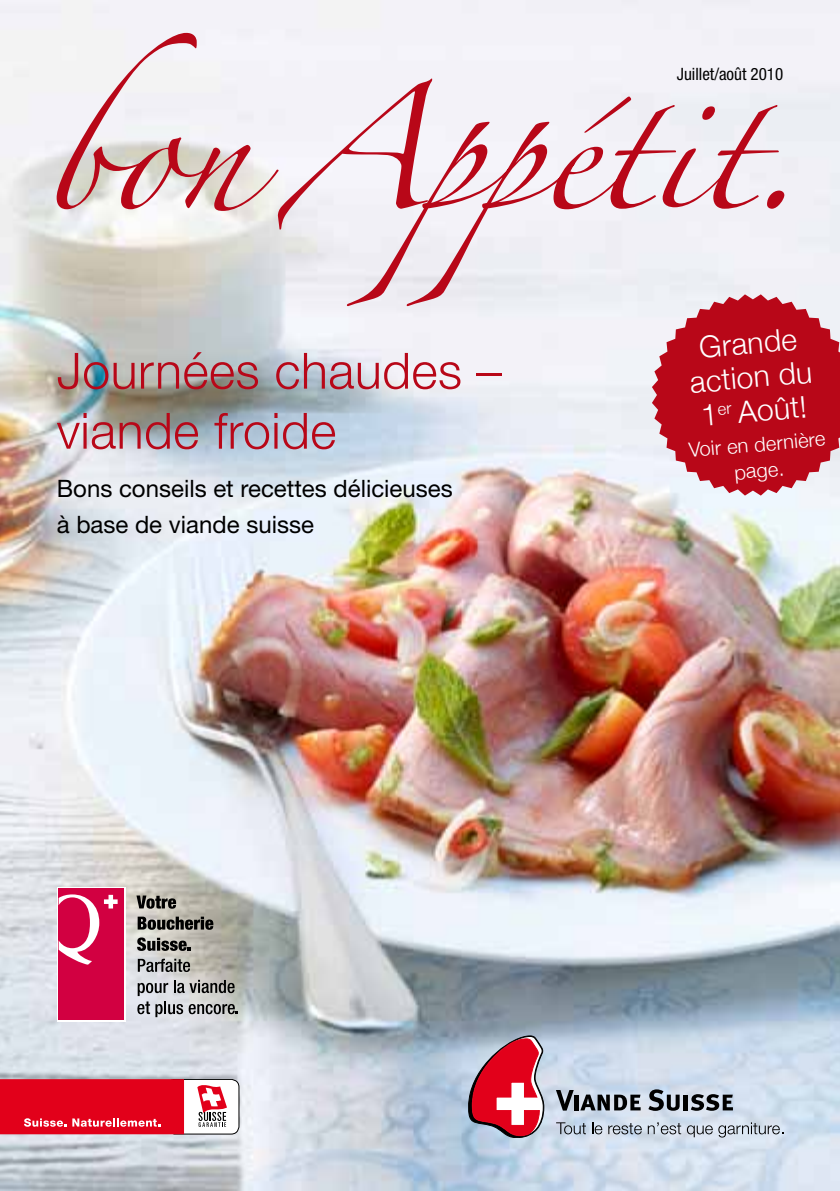
<style>
.page{position:relative;width:840px;height:1191px;background:#fff}
.page>*{position:absolute;margin:0;border:0;box-sizing:border-box;transform-origin:0 0}
.t1{font:300 50px/60px "Helvetica Neue";letter-spacing:.01em;color:#b80718}
.t2{font:300 30px/34px "Helvetica Neue";color:#fff;text-align:center}
.t3{font:24px/36px "Helvetica Neue LT Std";color:#000}
.t4{font:300 20px/26px "Helvetica Neue";color:#fff;text-align:center}
.t5{font:condensed 17px "Helvetica Neue LT Std";color:#000}
</style>
<div class="page">
<img style="left:0;top:0;width:839px;height:1191px">
<svg style="left:555px;top:1090px;width:18px;height:20px"></svg>
<hr style="left:574px;top:1094px;width:4px;height:16px;background:#000">
<svg style="left:580px;top:1094px;width:60px;height:16px"></svg>
<svg style="left:648px;top:1089px;width:31px;height:21px"></svg>
<hr style="left:683px;top:1094px;width:4px;height:16px;background:#000">
<svg style="left:690px;top:1094px;width:42px;height:16px"></svg>
<svg style="left:556px;top:1122px;width:29px;height:12px"></svg>
<svg style="left:591px;top:1122px;width:11px;height:12px"></svg>
<svg style="left:608px;top:1123px;width:33px;height:11px"></svg>
<svg style="left:647px;top:1122px;width:33px;height:12px"></svg>
<svg style="left:686px;top:1125px;width:26px;height:12px"></svg>
<svg style="left:718px;top:1122px;width:64px;height:15px"></svg>
<svg style="left:468px;top:1035px;width:75px;height:102px;background:#ca5c6e"></svg>
<div style="left:167px;top:1079px;width:72px;height:55px;background:#fff;border-radius:8px"></div>
<div style="left:167px;top:1079px;width:72px;height:55px;border:1px solid #000;border-radius:8px"></div>
<div style="left:0;top:1079px;width:184px;height:55px;background:#e2001a"></div>
<svg style="left:197px;top:1085px;width:30px;height:41px"></svg>
<svg style="left:24px;top:1118px;width:136px;height:8px"></svg>
<svg style="left:56px;top:33px;width:727px;height:274px;fill:#f1f1f6"></svg>
<svg style="left:136px;top:895px;width:40px;height:13px"></svg>
<svg style="left:137px;top:916px;width:76px;height:13px"></svg>
<svg style="left:137px;top:937px;width:53px;height:14px"></svg>
<svg style="left:138px;top:958px;width:52px;height:14px"></svg>
<svg style="left:137px;top:979px;width:101px;height:38px;background:#a3a4a5"></svg>
<svg style="left:57px;top:887px;width:68px;height:134px"></svg>
<div style="left:59px;top:888px;width:65px;height:132px;background:#d20041"></div>
<svg style="left:59px;top:894px;width:59px;height:71px"></svg>
<svg style="left:651px;top:294px;width:188px;height:201px;background:#c33947"></svg>
<h1 class="t1" style="left:57px;top:340px;width:446px">Journées chaudes – viande froide</h1>
<p class="t3" style="left:57px;top:470px;width:397px">Bons conseils et recettes délicieuses à base de viande suisse</p>
<p class="t5" style="left:676px;top:64px;width:108px">Juillet/août 2010</p>
<p class="t2" style="left:685px;top:331px;width:124px;rotate:-5deg">Grande action du<br>1<sup>er</sup> Août!</p>
<p class="t4" style="left:687px;top:437px;width:138px;rotate:-5deg">Voir en dernière page.</p>
</div>
